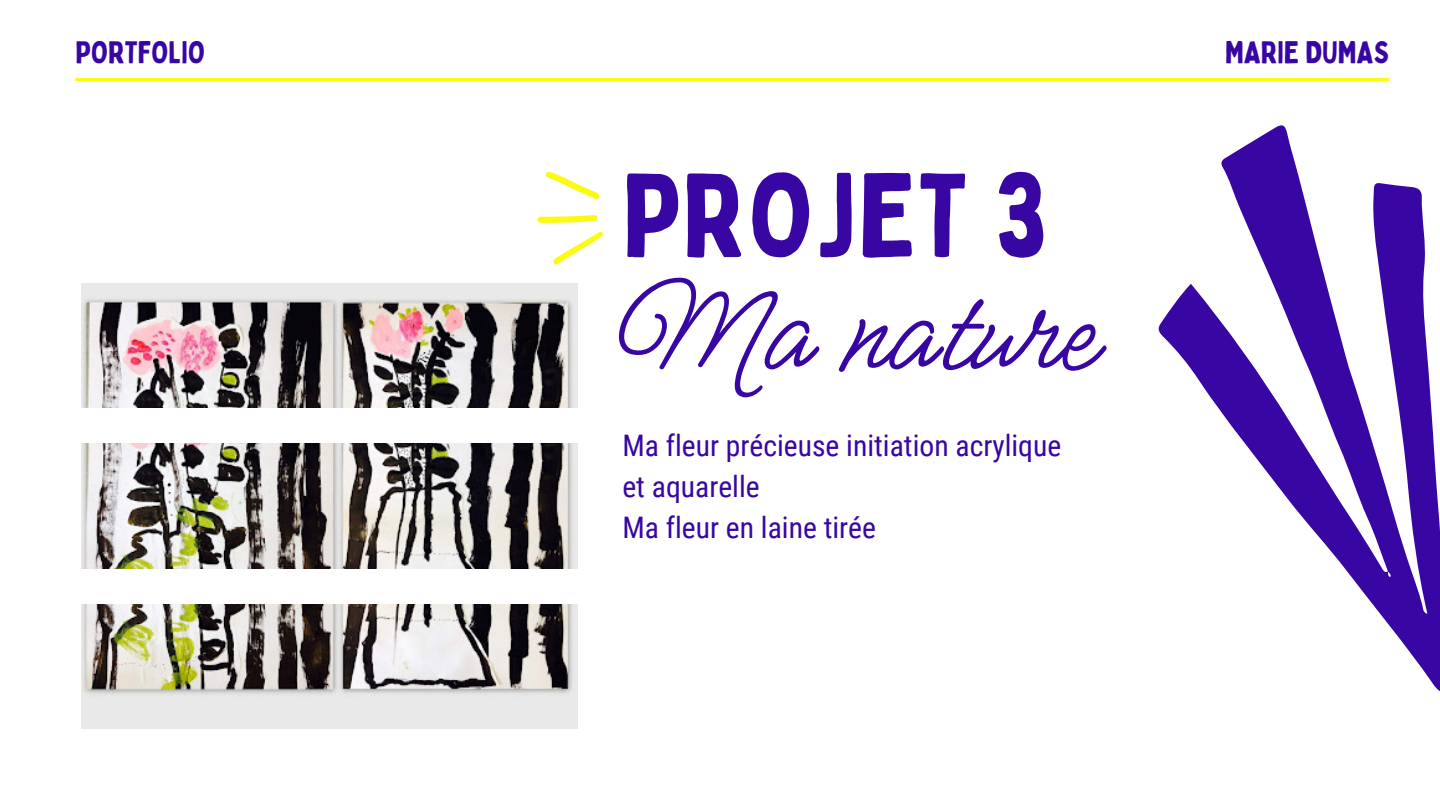
<style>
.page{position:relative;width:1440px;height:810px;background:#fff}
.page>*{position:absolute;margin:0;border:0;box-sizing:border-box;transform-origin:0 0}
.t1{font:138.2px "Meow Script";color:#3806a2}
.t2{font:116.5px "Bobby Jones";letter-spacing:.015em;color:#3806a2}
.t3{font:30.7px "Bobby Jones";color:#3806a2}
.t4{font:29.6px "Roboto Condensed";color:#3806a2}
</style>
<div class="page">
<img style="left:81px;top:283px;width:497px;height:125px">
<hr style="left:75px;top:78px;width:1314px;height:3px;background:#fafa12">
<img style="left:81px;top:444px;width:497px;height:124px">
<img style="left:81px;top:604px;width:497px;height:125px">
<svg style="left:1158px;top:125px;width:282px;height:567px"></svg>
<svg style="left:537px;top:171px;width:66px;height:94px"></svg>
<p class="t3" style="left:75px;top:33px;width:131px">PORTFOLIO</p>
<p class="t3" style="left:1225px;top:33px;width:166px">MARIE DUMAS</p>
<h3 class="t2" style="left:622px;top:142px;width:427px">PROJET 3</h3>
<p class="t1" style="left:612px;top:254px;width:483px">Ma nature</p>
<p class="t4" style="left:622px;top:428px;width:440px">Ma fleur précieuse initiation acrylique</p>
<h2 class="t4" style="left:622px;top:470px;width:139px">et aquarelle</h2>
<h1 class="t4" style="left:622px;top:511px;width:255px">Ma fleur en laine tirée</h1>
</div>
